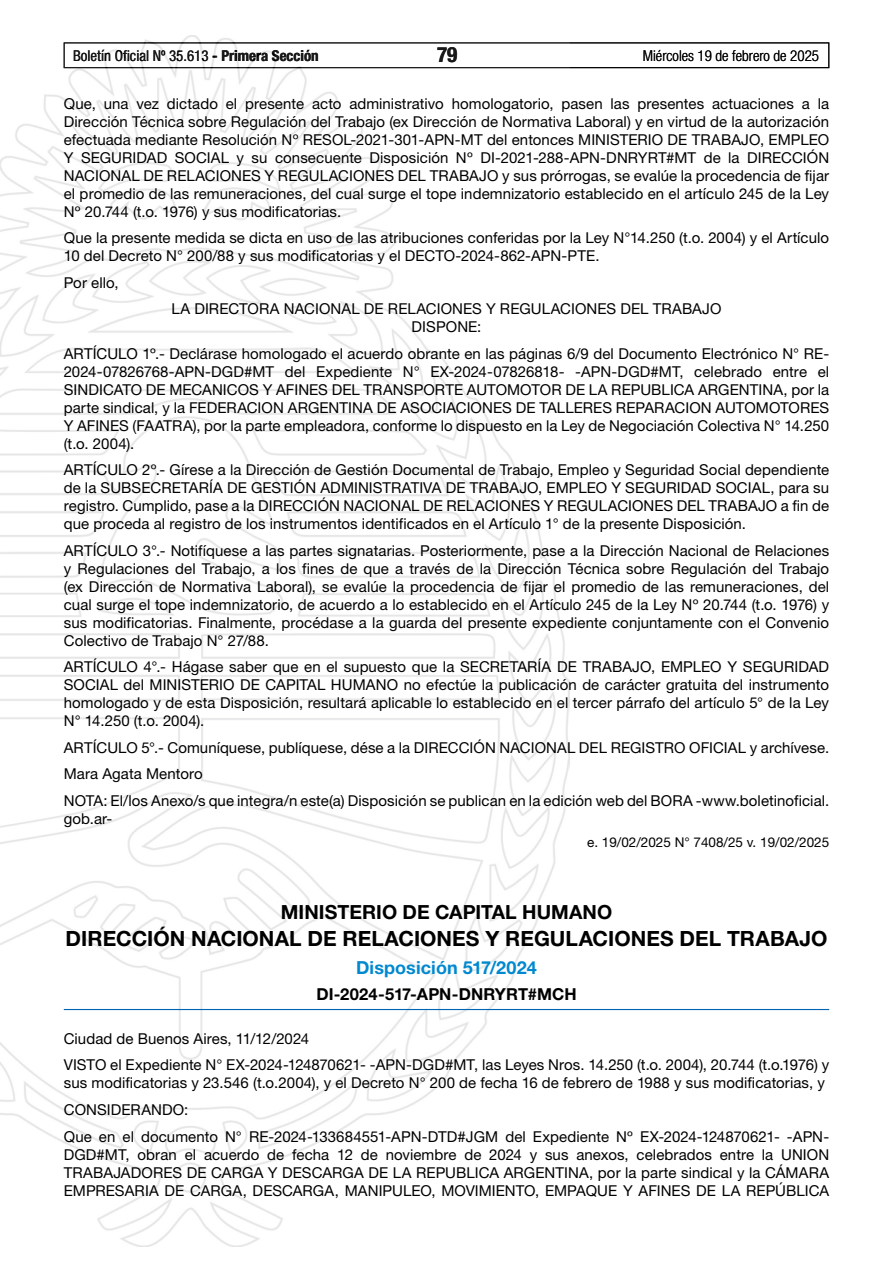
<style>
.page{position:relative;width:893px;height:1263px;background:#fff}
.page>*{position:absolute;margin:0;border:0;box-sizing:border-box;transform-origin:0 0}
.t1{font:700 21px "Helvetica Neue LT Std";color:#000}
.t2{font:700 condensed 21px "Helvetica Neue LT Std";color:#000}
.t3{font:700 19.5px "Helvetica Neue LT Std";letter-spacing:.005em;color:#000}
.t4{font:700 18px "Helvetica Neue LT Std";letter-spacing:.005em;color:#0089cf}
.t5{font:700 16.5px "Helvetica Neue LT Std";letter-spacing:.005em;color:#000}
.t6{font:15px/18px "Helvetica Neue LT Std";letter-spacing:.005em;color:#000;text-align:justify}
.t7{font:condensed 15px "Helvetica Neue LT Std";color:#000}
.t8{font:300 condensed 15px "Helvetica Neue LT Std";color:#000}
.t9{font:13.5px "Helvetica Neue LT Std";color:#000}
.s1{font-weight:700}
</style>
<div class="page">
<div style="left:64px;top:43px;width:765px;height:25px;border:1px solid #000"></div>
<img style="left:0;top:35px;width:569px;height:1211px">
<hr style="left:64px;top:1009px;width:765px;height:1px;background:#0066b3">
<p class="t7" style="left:73px;top:47px;width:247px">Boletín Oficial Nº 35.613 <span class="s1">- Primera Sección</span></p>
<h1 class="t2" style="left:437px;top:42px;width:22px">79</h1>
<p class="t8" style="left:643px;top:47px;width:178px">Miércoles 19 de febrero de 2025</p>
<p class="t6" style="left:64px;top:94px;width:767px">Que, una vez dictado el presente acto administrativo homologatorio, pasen las presentes actuaciones a la Dirección Técnica sobre Regulación del Trabajo (ex Dirección de Normativa Laboral) y en virtud de la autorización efectuada mediante Resolución Nº RESOL-2021-301-APN-MT del entonces MINISTERIO DE TRABAJO, EMPLEO Y SEGURIDAD SOCIAL y su consecuente Disposición Nº DI-2021-288-APN-DNRYRT#MT de la DIRECCIÓN NACIONAL DE RELACIONES Y REGULACIONES DEL TRABAJO y sus prórrogas, se evalúe la procedencia de fijar el promedio de las remuneraciones, del cual surge el tope indemnizatorio establecido en el artículo 245 de la Ley Nº 20.744 (t.o. 1976) y sus modificatorias.</p>
<p class="t6" style="left:64px;top:228px;width:767px">Que la presente medida se dicta en uso de las atribuciones conferidas por la Ley N°14.250 (t.o. 2004) y el Artículo<br>10 del Decreto N° 200/88 y sus modificatorias y el DECTO-2024-862-APN-PTE.</p>
<p class="t6" style="left:64px;top:273px;width:56px">Por ello,</p>
<p class="t6" style="left:171px;top:299px;width:552px;text-align:center">LA DIRECTORA NACIONAL DE RELACIONES Y REGULACIONES DEL TRABAJO<br>DISPONE:</p>
<p class="t6" style="left:64px;top:344px;width:767px">ARTÍCULO 1º.- Declárase homologado el acuerdo obrante en las páginas 6/9 del Documento Electrónico N° RE-2024-07826768-APN-DGD#MT del Expediente N° EX-2024-07826818- -APN-DGD#MT, celebrado entre el SINDICATO DE MECANICOS Y AFINES DEL TRANSPORTE AUTOMOTOR DE LA REPUBLICA ARGENTINA, por la parte sindical, y la FEDERACION ARGENTINA DE ASOCIACIONES DE TALLERES REPARACION AUTOMOTORES Y AFINES (FAATRA), por la parte empleadora, conforme lo dispuesto en la Ley de Negociación Colectiva N° 14.250 (t.o. 2004).</p>
<p class="t6" style="left:64px;top:460px;width:767px">ARTÍCULO 2º.- Gírese a la Dirección de Gestión Documental de Trabajo, Empleo y Seguridad Social dependiente de la SUBSECRETARÍA DE GESTIÓN ADMINISTRATIVA DE TRABAJO, EMPLEO Y SEGURIDAD SOCIAL, para su registro. Cumplido, pase a la DIRECCIÓN NACIONAL DE RELACIONES Y REGULACIONES DEL TRABAJO a fin de que proceda al registro de los instrumentos identificados en el Artículo 1° de la presente Disposición.</p>
<p class="t6" style="left:64px;top:541px;width:767px">ARTÍCULO 3°.- Notifíquese a las partes signatarias. Posteriormente, pase a la Dirección Nacional de Relaciones y Regulaciones del Trabajo, a los fines de que a través de la Dirección Técnica sobre Regulación del Trabajo (ex Dirección de Normativa Laboral), se evalúe la procedencia de fijar el promedio de las remuneraciones, del cual surge el tope indemnizatorio, de acuerdo a lo establecido en el Artículo 245 de la Ley Nº 20.744 (t.o. 1976) y sus modificatorias. Finalmente, procédase a la guarda del presente expediente conjuntamente con el Convenio Colectivo de Trabajo N° 27/88.</p>
<p class="t6" style="left:64px;top:658px;width:767px">ARTÍCULO 4°.- Hágase saber que en el supuesto que la SECRETARÍA DE TRABAJO, EMPLEO Y SEGURIDAD SOCIAL del MINISTERIO DE CAPITAL HUMANO no efectúe la publicación de carácter gratuita del instrumento homologado y de esta Disposición, resultará aplicable lo establecido en el tercer párrafo del artículo 5° de la Ley N° 14.250 (t.o. 2004).</p>
<p class="t6" style="left:64px;top:734px;width:767px;line-height:26.5px;text-align:left">ARTÍCULO 5°.- Comuníquese, publíquese, dése a la DIRECCIÓN NACIONAL DEL REGISTRO OFICIAL y archívese.<br>Mara Agata Mentoro<br>NOTA: El/los Anexo/s que integra/n este(a) Disposición se publican en la edición web del BORA -www.boletinoficial.</p>
<p class="t6" style="left:64px;top:809px;width:50px">gob.ar-</p>
<p class="t9" style="left:587px;top:834px;width:244px">e. 19/02/2025 N° 7408/25 v. 19/02/2025</p>
<h2 class="t3" style="left:281px;top:900px;width:333px">MINISTERIO DE CAPITAL HUMANO</h2>
<h1 class="t1" style="left:66px;top:925px;width:763px">DIRECCIÓN NACIONAL DE RELACIONES Y REGULACIONES DEL TRABAJO</h1>
<p class="t4" style="left:356px;top:956px;width:182px">Disposición 517/2024</p>
<p class="t5" style="left:316px;top:984px;width:262px">DI-2024-517-APN-DNRYRT#MCH</p>
<p class="t6" style="left:64px;top:1025px;width:767px;line-height:26.5px">Ciudad de Buenos Aires, 11/12/2024<br>VISTO el Expediente N° EX-2024-124870621- -APN-DGD#MT, las Leyes Nros. 14.250 (t.o. 2004), 20.744 (t.o.1976) y</p>
<p class="t6" style="left:64px;top:1070px;width:767px;line-height:26.5px;text-align:left">sus modificatorias y 23.546 (t.o.2004), y el Decreto N° 200 de fecha 16 de febrero de 1988 y sus modificatorias, y<br>CONSIDERANDO:<br>Que en el documento N° RE-2024-133684551-APN-DTD#JGM del Expediente Nº EX-2024-124870621- -APN-</p>
<p class="t6" style="left:64px;top:1145px;width:767px">DGD#MT, obran el acuerdo de fecha 12 de noviembre de 2024 y sus anexos, celebrados entre la UNION TRABAJADORES DE CARGA Y DESCARGA DE LA REPUBLICA ARGENTINA, por la parte sindical y la CÁMARA EMPRESARIA DE CARGA, DESCARGA, MANIPULEO, MOVIMIENTO, EMPAQUE Y AFINES DE LA REPÚBLICA</p>
</div>
